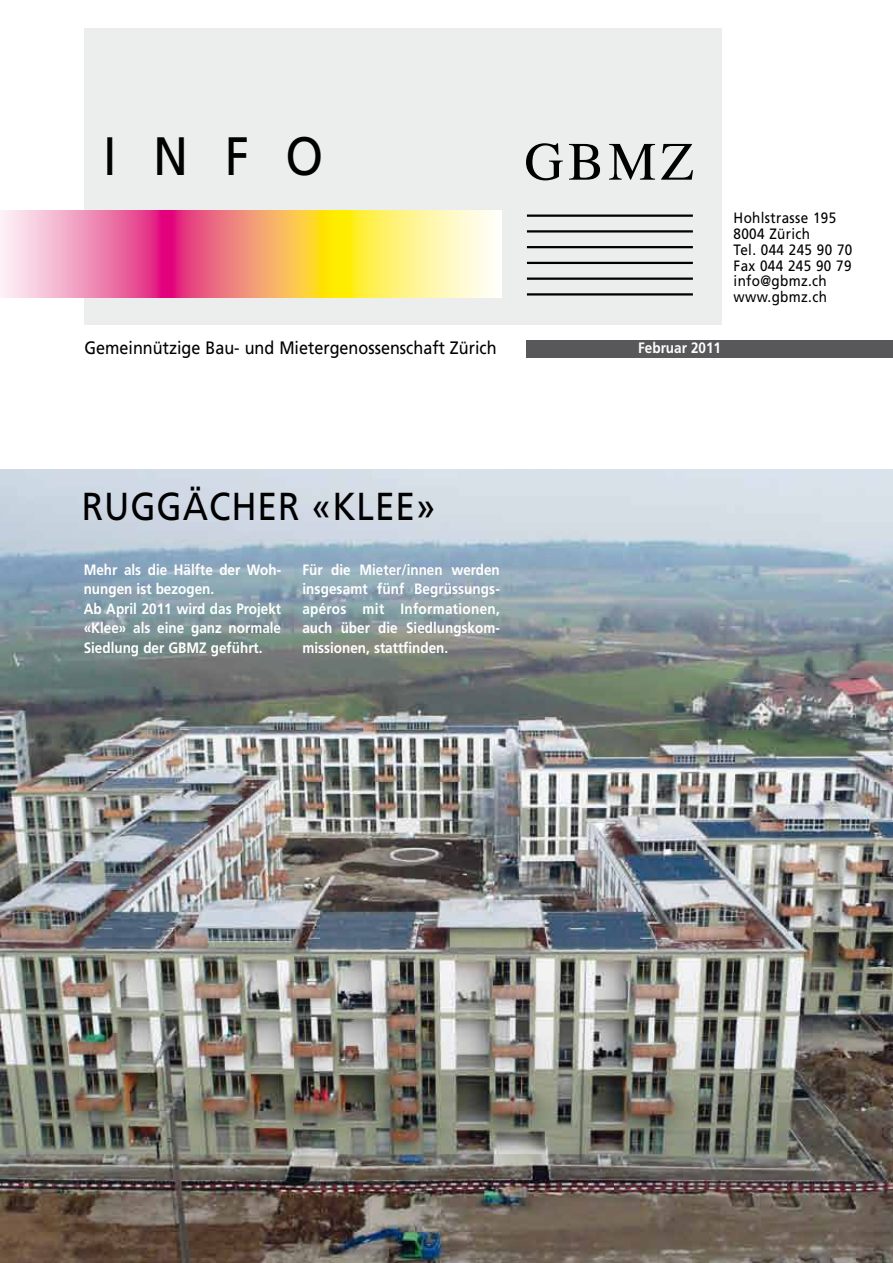
<style>
.page{position:relative;width:893px;height:1263px;background:#fff}
.page>*{position:absolute;margin:0;border:0;box-sizing:border-box;transform-origin:0 0}
.t1{font:54px "Frutiger";color:#000;scale:.9 1}
.t2{font:39px "Frutiger";letter-spacing:.025em;color:#000;scale:.9 1}
.t3{font:18px "Frutiger";color:#000;scale:.9 1}
.t4{font:700 15px/19.5px "Frutiger";color:#fff;scale:.9 1}
.t5{font:15px/15.8px "Frutiger";letter-spacing:.025em;color:#000;scale:.9 1}
</style>
<div class="page">
<div style="left:84px;top:28px;width:638px;height:296px;background:#eceded"></div>
<div style="left:526px;top:340px;width:367px;height:17px;background:#58585a"></div>
<svg style="left:334px;top:211px;width:167px;height:87px;background:#fff58d"></svg>
<svg style="left:167px;top:211px;width:167px;height:87px;background:#f28e63"></svg>
<svg style="left:0;top:211px;width:167px;height:87px;background:#ef8fbb"></svg>
<img style="left:0;top:470px;width:893px;height:793px">
<svg style="left:526px;top:143px;width:37px;height:37px"></svg>
<svg style="left:569px;top:144px;width:31px;height:36px"></svg>
<svg style="left:609px;top:144px;width:46px;height:36px"></svg>
<svg style="left:661px;top:144px;width:32px;height:36px"></svg>
<hr style="left:527px;top:293px;width:166px;height:3px;background:#000">
<hr style="left:527px;top:278px;width:166px;height:2px;background:#000">
<hr style="left:527px;top:262px;width:166px;height:2px;background:#000">
<hr style="left:527px;top:246px;width:166px;height:2px;background:#000">
<hr style="left:527px;top:230px;width:166px;height:3px;background:#000">
<hr style="left:527px;top:215px;width:166px;height:2px;background:#000">
<h1 class="t1" style="left:103px;top:124px;width:246px">inf o</h1>
<p class="t3" style="left:84px;top:337px;width:460px">Gemeinnützige Bau- und Mietergenossenschaft Zürich</p>
<p class="t4" style="left:638px;top:338px;width:94px">Februar 2011</p>
<p class="t5" style="left:734px;top:210px;width:134px">Hohlstrasse 195<br>8004 Zürich<br>Tel. 044 245 90 70<br>Fax 044 245 90 79 info@gbmz.ch www.gbmz.ch</p>
<h2 class="t2" style="left:82px;top:484px;width:394px">Ruggäch er «Klee»</h2>
<p class="t4" style="left:84px;top:559px;width:221px">Mehr als die Hälfte der Woh&shy;nungen ist bezogen.<br>Ab April 2011 wird das Projekt «Klee» als eine ganz normale<br>Siedlung der GBMZ geführt.</p>
<p class="t4" style="left:302px;top:559px;width:221px;text-align:justify">Für die Mieter/innen werden insgesamt fünf Begrüssungs&shy;apéros mit Informationen, auch über die Siedlungskom&shy;missionen, stattfinden.</p>
</div>
